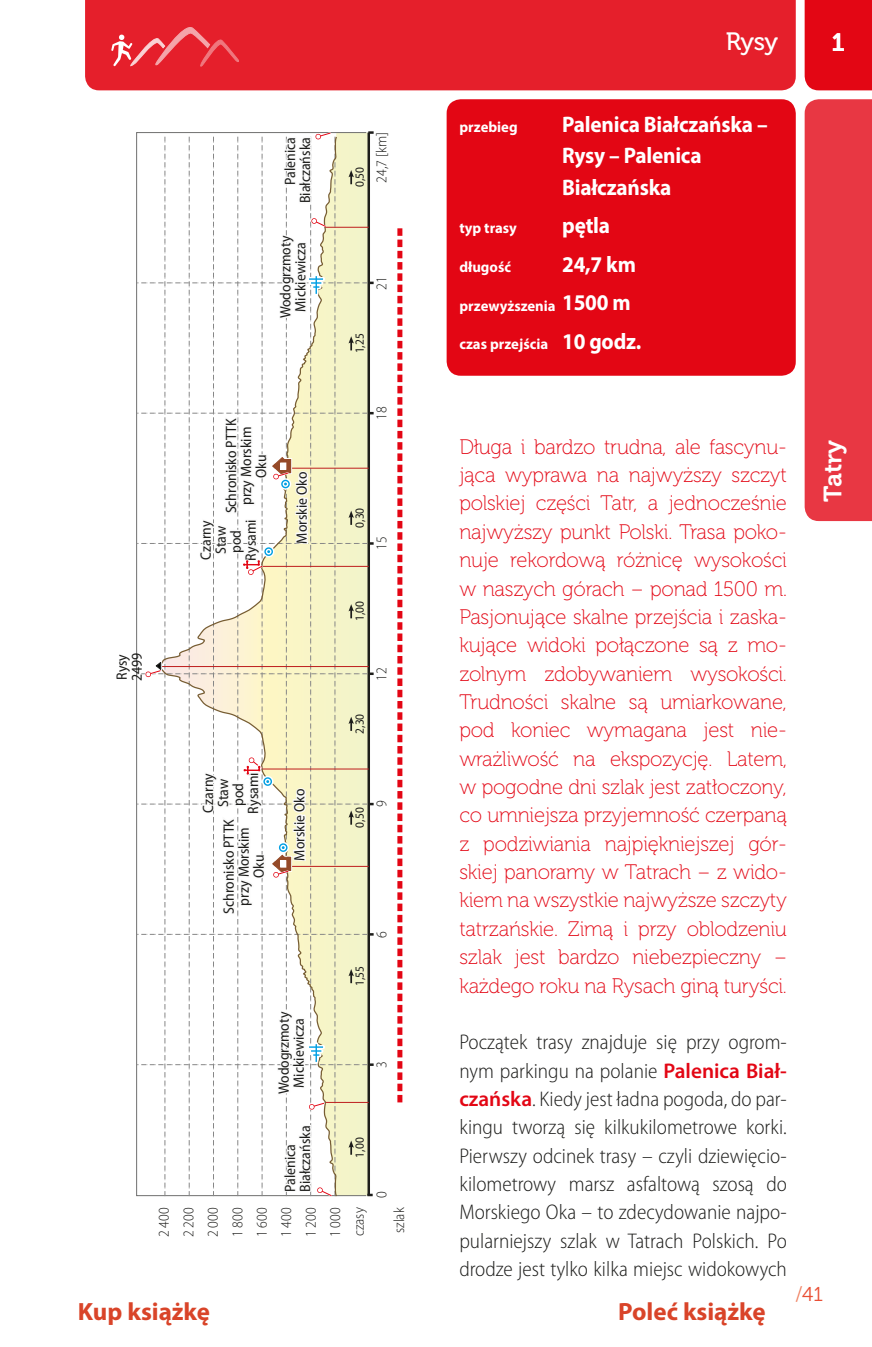
<style>
.page{position:relative;width:872px;height:1347px;background:#fff}
.page>*{position:absolute;margin:0;border:0;box-sizing:border-box;transform-origin:0 0}
.t1{font:700 25px "Myriad Pro";color:#d94429}
.t2{font:25px "Museo 700";color:#fff}
.t3{font:25px "Museo 500";color:#fff}
.t4{font:25px "Museo Sans 700";color:#fff}
.t5{font:700 22.5px/38.5px "Myriad Pro";letter-spacing:-.01em;color:#fff;scale:.94 1}
.t6{font:300 semi-condensed 21.25px/28.2px "Myriad Pro";color:#1d1d1b;text-align:justify}
.t7{font:21px/28.2px "Museo 100";letter-spacing:-.01em;color:#e30614;text-align:justify}
.t8{font:20px "Museo 300";color:#e94f35}
.t9{font:semi-condensed 15px/15px "Myriad Pro";color:#1d1d1b;text-align:center}
.t10{font:300 semi-condensed 15px/24.5px "Myriad Pro";color:#1d1d1b;text-align:justify}
.t11{font:700 15px "Myriad Pro";color:#fff}
.t12{font:semi-condensed 12.5px "Myriad Pro";color:#1d1d1b}
.s1{font-weight:600;font-stretch:normal;color:#e30614}
.s2{color:#f08262}
</style>
<div class="page">
<div style="left:446px;top:99px;width:349px;height:277px;background:#e30614;border-radius:14px"></div>
<div style="left:804px;top:99px;width:68px;height:422px;background:#e83743"></div>
<div style="left:85px;top:0;width:710px;height:90px;background:#e51f2b"></div>
<div style="left:804px;top:0;width:68px;height:90px;background:#e30614"></div>
<svg style="left:111px;top:25px;width:128px;height:43px;background:#e83944"></svg>
<svg style="left:137px;top:131px;width:236px;height:1066px"></svg>
<svg style="left:397px;top:228px;width:5px;height:874px"></svg>
<p class="t9" style="left:283px;top:203px;width:68px;text-align:right;rotate:-90deg">Palenica<br>Białczańska</p>
<p class="t9" style="left:278px;top:318px;width:84px;rotate:-90deg">Wodogrzmoty<br>Mickiewicza</p>
<p class="t12" style="left:353px;top:187px;width:22px;rotate:-90deg">0,50</p>
<p class="t10" style="left:369px;top:183px;width:52px;rotate:-90deg">24,7 [km]</p>
<p class="t10" style="left:369px;top:290px;width:15px;rotate:-90deg">21</p>
<p class="t12" style="left:353px;top:353px;width:22px;rotate:-90deg">1,25</p>
<p class="t9" style="left:115px;top:681px;width:30px;text-align:left;rotate:-90deg">Rysy<br>2499</p>
<p class="t9" style="left:224px;top:513px;width:96px;rotate:-90deg">Schronisko PTTK przy Morskim<br>Oku</p>
<p class="t9" style="left:199px;top:560px;width:43px;rotate:-90deg">Czarny<br>Staw pod<br>Rysami</p>
<p class="t9" style="left:295px;top:543px;width:73px;rotate:-90deg">Morskie Oko</p>
<p class="t10" style="left:369px;top:420px;width:15px;rotate:-90deg">18</p>
<p class="t12" style="left:353px;top:528px;width:22px;rotate:-90deg">0,30</p>
<p class="t10" style="left:369px;top:550px;width:15px;rotate:-90deg">15</p>
<p class="t12" style="left:353px;top:621px;width:22px;rotate:-90deg">1,00</p>
<p class="t10" style="left:369px;top:680px;width:15px;rotate:-90deg">12</p>
<p class="t12" style="left:353px;top:734px;width:22px;rotate:-90deg">2,30</p>
<p class="t9" style="left:201px;top:813px;width:43px;rotate:-90deg">Czarny<br>Staw pod<br>Rysami</p>
<p class="t9" style="left:222px;top:913px;width:96px;rotate:-90deg">Schronisko PTTK przy Morskim<br>Oku</p>
<p class="t9" style="left:292px;top:860px;width:73px;rotate:-90deg">Morskie Oko</p>
<p class="t9" style="left:277px;top:1094px;width:84px;rotate:-90deg">Wodogrzmoty<br>Mickiewicza</p>
<p class="t9" style="left:283px;top:1191px;width:68px;text-align:left;rotate:-90deg">Palenica<br>Białczańska</p>
<p class="t10" style="left:152px;top:1237px;width:31px;rotate:-90deg">2 400<br>2 200<br>2 000<br>1 800<br>1 600<br>1 400<br>1 200<br>1 000</p>
<p class="t12" style="left:353px;top:827px;width:22px;rotate:-90deg">0,50</p>
<p class="t10" style="left:369px;top:807px;width:8px;rotate:-90deg">9</p>
<p class="t10" style="left:369px;top:937px;width:8px;rotate:-90deg">6</p>
<p class="t12" style="left:353px;top:986px;width:22px;rotate:-90deg">1,55</p>
<p class="t10" style="left:369px;top:1068px;width:8px;rotate:-90deg">3</p>
<p class="t12" style="left:353px;top:1157px;width:22px;rotate:-90deg">1,00</p>
<p class="t10" style="left:347px;top:1236px;width:30px;rotate:-90deg">czasy</p>
<p class="t10" style="left:369px;top:1198px;width:8px;rotate:-90deg">0</p>
<p class="t10" style="left:387px;top:1233px;width:27px;rotate:-90deg">szlak</p>
<p class="t3" style="left:726px;top:27px;width:54px">Rysy</p>
<p class="t4" style="left:832px;top:28px;width:14px">1</p>
<p class="t11" style="left:459px;top:117px;width:60px">przebieg</p>
<p class="t11" style="left:459px;top:218px;width:59px">typ trasy</p>
<p class="t11" style="left:459px;top:257px;width:53px">długość</p>
<p class="t11" style="left:459px;top:296px;width:98px">przewyższenia</p>
<p class="t11" style="left:459px;top:334px;width:90px">czas przejścia</p>
<p class="t5" style="left:562px;top:108px;width:220px;line-height:31.5px">Palenica Białczańska –<br>Rysy – Palenica<br>Białczańska</p>
<p class="t5" style="left:562px;top:206px;width:86px">pętla<br>24,7 km<br>1500 m<br>10 godz.</p>
<p class="t7" style="left:459px;top:433px;width:329px">Długa i bardzo trudna, ale fascynu&shy;jąca wyprawa na najwyższy szczyt polskiej części Tatr, a jednocześnie najwyższy punkt Polski. Trasa poko&shy;nuje rekordową różnicę wysokości w naszych górach – ponad 1500 m.<br>Pasjonujące skalne przejścia i zaska&shy;kujące widoki połączone są z mo&shy;zolnym zdobywaniem wysokości.<br>Trudności skalne są umiarkowane, pod koniec wymagana jest nie&shy;wrażliwość na ekspozycję. Latem, w pogodne dni szlak jest zatłoczony, co umniejsza przyjemność czerpaną z podziwiania najpiękniejszej gór&shy;skiej panoramy w Tatrach – z wido&shy;kiem na wszystkie najwyższe szczyty tatrzańskie. Zimą i przy oblodzeniu szlak jest bardzo niebezpieczny – każdego roku na Rysach giną turyści.</p>
<p class="t6" style="left:459px;top:1028px;width:329px">Początek trasy znajduje się przy ogrom&shy;nym parkingu na polanie <span class="s1">Palenica Biał&shy;czańska</span>. Kiedy jest ładna pogoda, do par&shy;kingu tworzą się kilkukilometrowe korki.<br>Pierwszy odcinek trasy – czyli dziewięcio&shy;kilometrowy marsz asfaltową szosą do Morskiego Oka – to zdecydowanie najpo&shy;pularniejszy szlak w Tatrach Polskich. Po drodze jest tylko kilka miejsc widokowych</p>
<p class="t2" style="left:818px;top:502px;width:64px;rotate:-90deg">Tatry</p>
<p class="t1" style="left:78px;top:1295px;width:134px">Kup książkę</p>
<p class="t1" style="left:618px;top:1295px;width:149px">Poleć książkę</p>
<p class="t8" style="left:795px;top:1283px;width:29px"><span class="s2">/</span>41</p>
</div>
